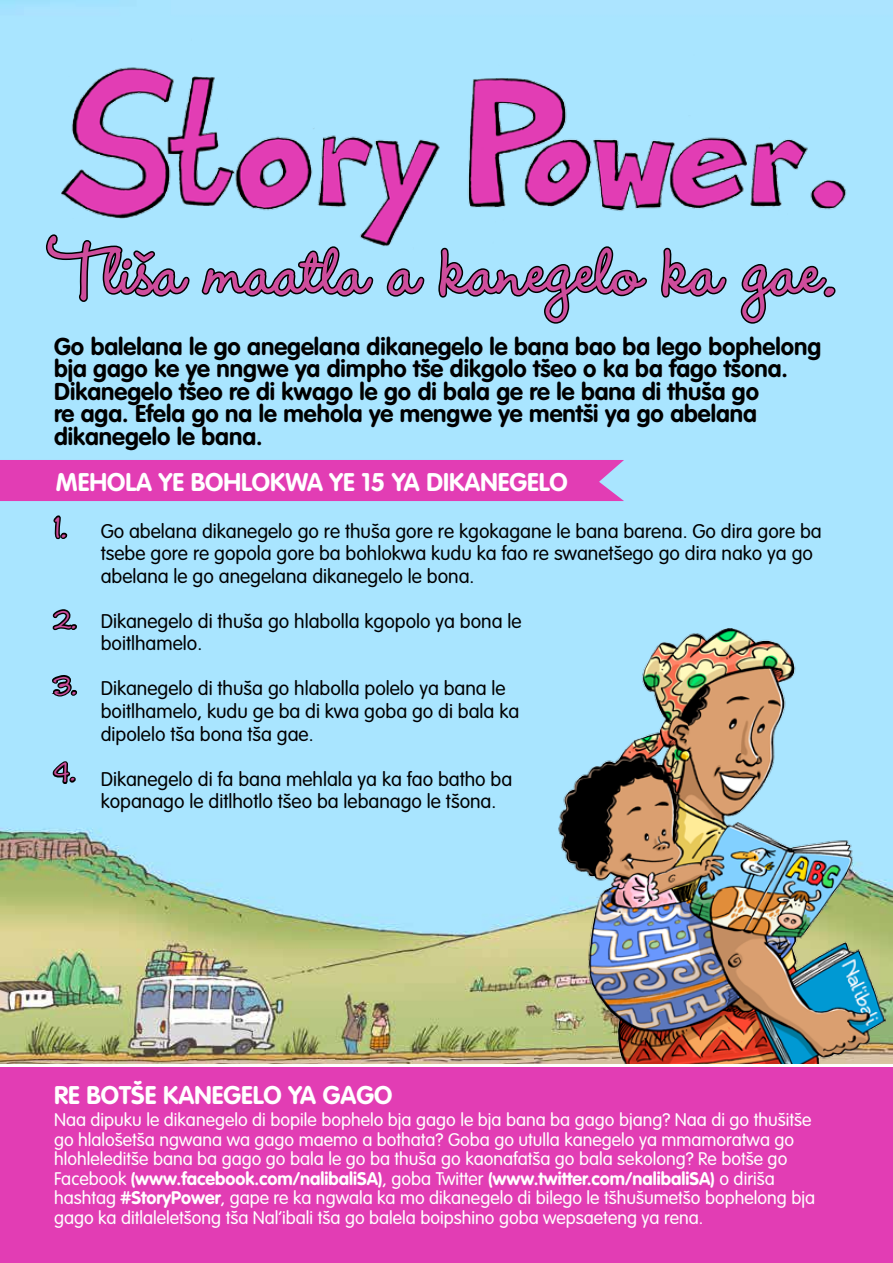
<style>
.page{position:relative;width:893px;height:1263px;background:#fff}
.page>*{position:absolute;margin:0;border:0;box-sizing:border-box;transform-origin:0 0}
.t1{font:700 85.5px "Wendy LP Std";color:#ce4d9c}
.t2{font:700 36px "Wendy LP Std";color:#ce4d9c}
.t3{font:700 31.5px/65.7px "Wendy LP Std";color:#ce4d9c}
.t4{font:700 25.2px "VAG Rounded Std";color:#fff}
.t5{font:700 24px/22.5px "VAG Rounded Std";color:#000}
.t6{font:300 19.5px/22.5px "VAG Rounded Std";color:#000}
.t7{font:300 18px/19.5px "VAG Rounded Std";color:#fff}
.s1{font-weight:700}
</style>
<div class="page">
<img style="left:0;top:0;width:893px;height:1064px">
<img style="left:555px;top:628px;width:331px;height:436px">
<img style="left:23px;top:38px;width:827px;height:232px">
<div style="left:0;top:1066px;width:893px;height:197px;background:#e23db4"></div>
<hr style="left:0;top:1065px;width:893px;height:2px;background:#fff">
<div style="left:0;top:460px;width:624px;height:41px;background:#e23db4"></div>
<svg style="left:52px;top:509px;width:17px;height:32px"></svg>
<svg style="left:51px;top:608px;width:27px;height:24px"></svg>
<svg style="left:50px;top:673px;width:29px;height:25px"></svg>
<svg style="left:51px;top:760px;width:26px;height:25px"></svg>
<svg style="left:44px;top:233px;width:147px;height:70px;background:#7eacbf"></svg>
<svg style="left:200px;top:245px;width:175px;height:53px;background:#759fb1"></svg>
<svg style="left:385px;top:267px;width:41px;height:31px"></svg>
<svg style="left:437px;top:245px;width:211px;height:80px;background:#81afc3"></svg>
<svg style="left:660px;top:246px;width:68px;height:53px;background:#759fb1"></svg>
<svg style="left:739px;top:262px;width:98px;height:63px;background:#79a4b7"></svg>
<h1 class="t1" style="left:56px;top:220px;width:782px">Tliša maatla a kanegelo ka gae.</h1>
<p class="t5" style="left:54px;top:336px;width:769px">Go balelana le go anegelana dikanegelo le bana bao ba lego bophelong bja gago ke ye nngwe ya dimpho tše dikgolo tšeo o ka ba fago tšona.<br>Dikanegelo tšeo re di kwago le go di bala ge re le bana di thuša go<br>re aga. Efela go na le mehola ye mengwe ye mentši ya go abelana dikanegelo le bana.</p>
<h3 class="t4" style="left:56px;top:467px;width:513px">MEHOLA YE BOHLOKWA YE 15 YA DIKANEGELO</h3>
<p class="t6" style="left:101px;top:520px;width:722px">Go abelana dikanegelo go re thuša gore re kgokagane le bana barena. Go dira gore ba tsebe gore re gopola gore ba bohlokwa kudu ka fao re swanetšego go dira nako ya go abelana le go anegelana dikanegelo le bona.</p>
<p class="t6" style="left:101px;top:611px;width:422px">Dikanegelo di thuša go hlabolla kgopolo ya bona le boitlhamelo.</p>
<p class="t6" style="left:101px;top:678px;width:420px">Dikanegelo di thuša go hlabolla polelo ya bana le boitlhamelo, kudu ge ba di kwa goba go di bala ka dipolelo tša bona tša gae.</p>
<p class="t6" style="left:101px;top:768px;width:413px">Dikanegelo di fa bana mehlala ya ka fao batho ba kopanago le ditlhotlo tšeo ba lebanago le tšona.</p>
<h2 class="t2" style="left:54px;top:505px;width:14px">1.</h2>
<h3 class="t3" style="left:54px;top:587px;width:24px">2.<br>3.</h3>
<h3 class="t3" style="left:54px;top:739px;width:23px">4.</h3>
<h3 class="t4" style="left:54px;top:1080px;width:340px">RE BOTŠE KANEGELO YA GAGO</h3>
<p class="t7" style="left:54px;top:1111px;width:763px">Naa dipuku le dikanegelo di bopile bophelo bja gago le bja bana ba gago bjang? Naa di go thušitše go hlalošetša ngwana wa gago maemo a bothata? Goba go utulla kanegelo ya mmamoratwa go hlohleleditše bana ba gago go bala le go ba thuša go kaonafatša go bala sekolong? Re botše go Facebook <span class="s1">(www.facebook.com/nalibaliSA)</span>, goba Twitter <span class="s1">(www.twitter.com/nalibaliSA)</span> o diriša hashtag <span class="s1">#StoryPower</span>, gape re ka ngwala ka mo dikanegelo di bilego le tšhušumetšo bophelong bja gago ka ditlaleletšong tša Nal’ibali tša go balela boipshino goba wepsaeteng ya rena.</p>
</div>
